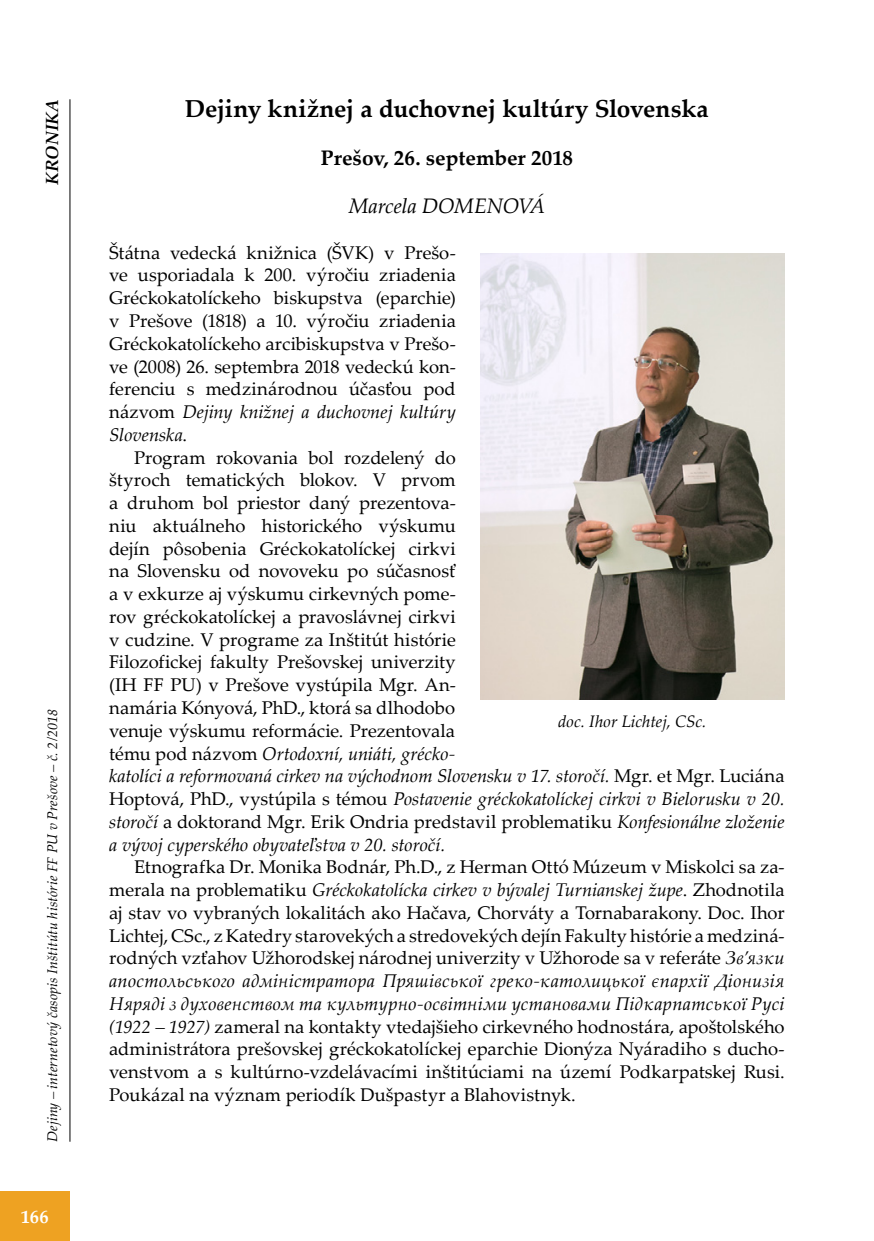
<style>
.page{position:relative;width:874px;height:1241px;background:#fff}
.page>*{position:absolute;margin:0;border:0;box-sizing:border-box;transform-origin:0 0}
.t1{font:700 24.5px "Palatino Linotype";letter-spacing:-.005em;color:#000}
.t2{font:700 21px "Palatino Linotype";color:#000}
.t3{font:italic 21px "Palatino Linotype";letter-spacing:-.01em;color:#000}
.t4{font:18.38px/22.8px "Palatino Linotype";color:#000;text-align:justify}
.t5{font:700 18.38px "Palatino Linotype";color:#fff}
.t6{font:italic 700 17.5px "Palatino Linotype";color:#000}
.t7{font:italic 16.62px "Palatino Linotype";color:#000}
.t8{font:italic 14px "Palatino Linotype";letter-spacing:.01em;color:#000}
.s1{font-style:italic}
</style>
<div class="page">
<div style="left:0;top:1191px;width:69px;height:49px;background:#eea222"></div>
<hr style="left:69px;top:99px;width:1px;height:1042px;background:#000">
<img style="left:480px;top:253px;width:304px;height:446px">
<p class="t6" style="left:40px;top:185px;width:88px;rotate:-90deg">KRONIKA</p>
<h1 class="t1" style="left:185px;top:91px;width:525px">Dejiny knižnej a duchovnej kultúry Slovenska</h1>
<p class="t2" style="left:320px;top:143px;width:254px">Prešov, 26. september 2018</p>
<p class="t3" style="left:348px;top:191px;width:198px">Marcela DOMENOVÁ</p>
<p class="t4" style="left:109px;top:240px;width:348px">Štátna vedecká knižnica (ŠVK) v Prešo&shy;ve usporiadala k 200. výročiu zriadenia Gréckokatolíckeho biskupstva (eparchie) v Prešove (1818) a 10. výročiu zriadenia Gréckokatolíckeho arcibiskupstva v Prešo&shy;ve (2008) 26. septembra 2018 vedeckú kon&shy;ferenciu s medzinárodnou účasťou pod názvom <span class="s1">Dejiny knižnej a duchovnej kultúry Slovenska</span>.</p>
<p class="t4" style="left:109px;top:445px;width:676px;text-align:left;text-indent:25px">Program rokovania bol rozdelený do<br>štyroch tematických blokov. V prvom<br>a druhom bol priestor daný prezentova-<br>niu aktuálneho historického výskumu<br>dejín pôsobenia Gréckokatolíckej cirkvi<br>na Slovensku od novoveku po súčasnosť<br>a v exkurze aj výskumu cirkevných pome-<br>rov gréckokatolíckej a pravoslávnej cirkvi<br>v cudzine. V programe za Inštitút histórie<br>Filozofickej fakulty Prešovskej univerzity<br>(IH FF PU) v Prešove vystúpila Mgr. An-<br>namária Kónyová, PhD., ktorá sa dlhodobo<br>venuje výskumu reformácie. Prezentovala<br>tému pod názvom <span class="s1">Ortodoxní, uniáti, grécko-<br>katolíci a reformovaná cirkev na východnom Slovensku v 17. storočí.</span> Mgr. et Mgr. Luciána Hoptová, PhD., vystúpila s témou <span class="s1">Postavenie gréckokatolíckej cirkvi v Bielorusku v 20. storočí</span> a doktorand Mgr. Erik Ondria predstavil problematiku <span class="s1">Konfesionálne zloženie a vývoj cyperského obyvateľstva v 20. storočí.</span></p>
<p class="t4" style="left:109px;top:854px;width:676px;text-indent:25px">Etnografka Dr. Monika Bodnár, Ph.D., z Herman Ottó Múzeum v Miskolci sa za&shy;merala na problematiku <span class="s1">Gréckokatolícka cirkev v bývalej Turnianskej župe</span>. Zhodnotila aj stav vo vybraných lokalitách ako Hačava, Chorváty a Tornabarakony. Doc. Ihor Lichtej, CSc., z Katedry starovekých a stredovekých dejín Fakulty histórie a medziná&shy;rodných vzťahov Užhorodskej národnej univerzity v Užhorode sa v referáte <span class="s1">Зв’язки апостольського адміністратора Пряшівської греко-католицької єпархії Діонизія Няряді з духовенством та культурно-освітніми установами Підкарпатської Русі (1922 – 1927)</span> zameral na kontakty vtedajšieho cirkevného hodnostára, apoštolského administrátora prešovskej gréckokatolíckej eparchie Dionýza Nyáradiho s ducho&shy;venstvom a s kultúrno-vzdelávacími inštitúciami na území Podkarpatskej Rusi.<br>Poukázal na význam periodík Dušpastyr a Blahovistnyk.</p>
<p class="t8" style="left:42px;top:1141px;width:434px;rotate:-90deg">Dejiny – internetový časopis Inštitútu histórie FF PU v Prešove – č. 2/2018</p>
<p class="t7" style="left:558px;top:709px;width:150px">doc. Ihor Lichtej, CSc.</p>
<p class="t5" style="left:21px;top:1203px;width:29px">166</p>
</div>
